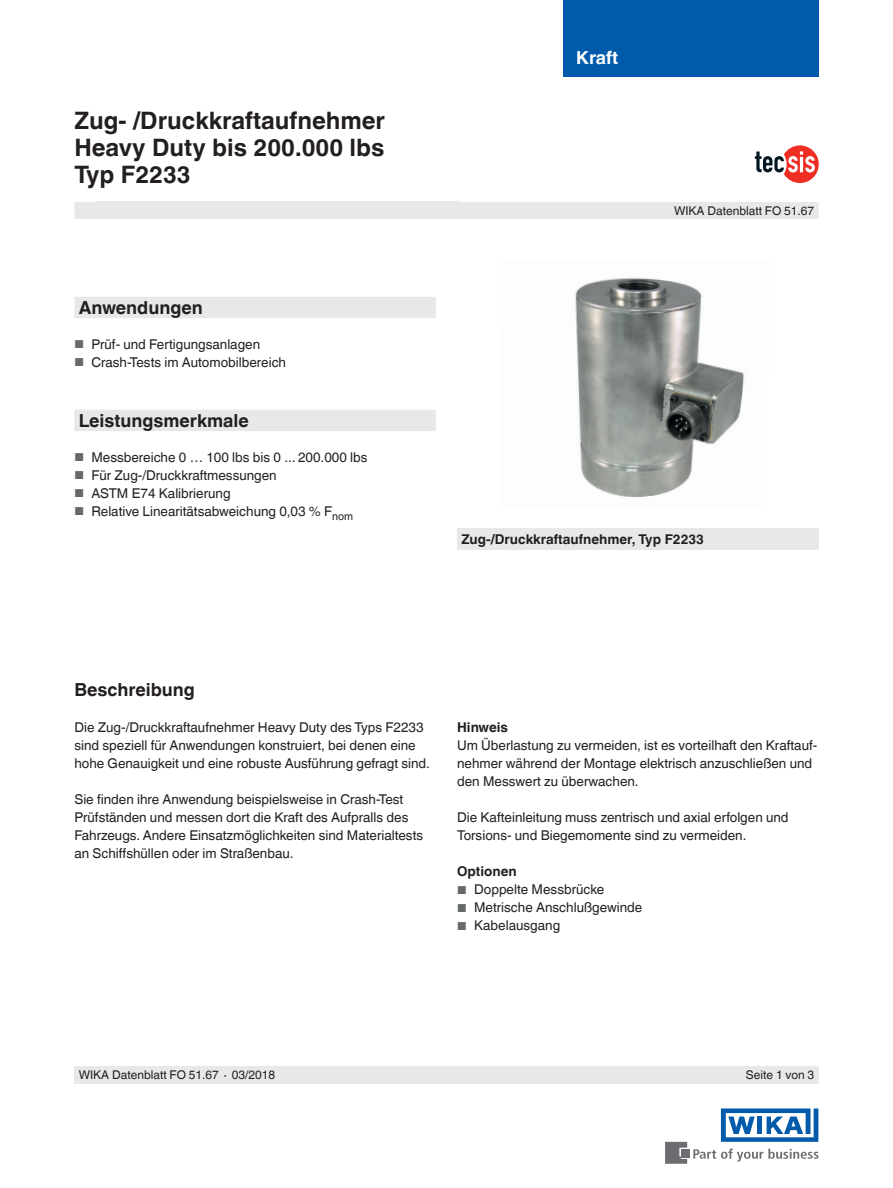
<style>
.page{position:relative;width:893px;height:1188px;background:#fff}
.page>*{position:absolute;margin:0;border:0;box-sizing:border-box;transform-origin:0 0}
.t1{font:700 24px/27px "Helvetica World";color:#231f20;text-align:justify}
.t2{font:700 18px "Helvetica World";color:#231f20}
.t3{font:700 18px "Helvetica World";color:#fff}
.t4{font:13.5px/18px "Helvetica World";color:#231f20}
.t5{font:700 13.5px "Helvetica World";color:#231f20}
.t6{font:12px "Helvetica World";color:#231f20}
.s1{font-size:11.55px;color:#666969}
</style>
<div class="page">
<svg style="left:693px;top:1149px;width:126px;height:13px"></svg>
<div style="left:682px;top:1150px;width:8px;height:8px;background:#6c6d70"></div>
<svg style="left:665px;top:1142px;width:22px;height:22px"></svg>
<svg style="left:721px;top:1108px;width:97px;height:34px"></svg>
<div style="left:563px;top:0;width:256px;height:77px;background:#015aaa"></div>
<div style="left:74px;top:202px;width:745px;height:17px;background:#e7e9e8"></div>
<div style="left:96px;top:202px;width:363px;height:17px;background:#e7e9e8"></div>
<div style="left:74px;top:1066px;width:745px;height:18px;background:#e7e9e8"></div>
<svg style="left:755px;top:145px;width:64px;height:38px"></svg>
<img style="left:575px;top:277px;width:170px;height:220px">
<svg style="left:74px;top:297px;width:362px;height:134px"></svg>
<div style="left:457px;top:529px;width:362px;height:21px;background:#e7e9e8"></div>
<h1 class="t1" style="left:74px;top:107px;width:312px">Zug- /Druckkraftaufnehmer Heavy Duty bis 200.000 lbs Typ F2233</h1>
<h2 class="t2" style="left:79px;top:297px;width:126px">Anwendungen</h2>
<p class="t4" style="left:74px;top:336px;width:187px"><span class="s1">■</span> Prüf- und Fertigungsanlagen</p>
<p class="t4" style="left:74px;top:354px;width:213px"><span class="s1">■</span> Crash-Tests im Automobilbereich</p>
<h2 class="t2" style="left:79px;top:410px;width:172px">Leistungsmerkmale</h2>
<p class="t4" style="left:74px;top:448px;width:295px"><span class="s1">■</span> Messbereiche 0 … 100 lbs bis 0 ... 200.000 lbs</p>
<p class="t4" style="left:74px;top:466px;width:204px"><span class="s1">■</span> Für Zug-/Druckkraftmessungen</p>
<p class="t4" style="left:74px;top:484px;width:158px"><span class="s1">■</span> ASTM E74 Kalibrierung</p>
<p class="t4" style="left:74px;top:502px;width:280px"><span class="s1">■</span> Relative Linearitätsabweichung 0,03 % F<sub>nom</sub></p>
<h2 class="t3" style="left:576px;top:47px;width:44px">Kraft</h2>
<p class="t6" style="left:674px;top:204px;width:142px">WIKA Datenblatt FO 51.67</p>
<p class="t5" style="left:461px;top:532px;width:244px">Zug-/Druckkraftaufnehmer, Typ F2233</p>
<h2 class="t2" style="left:74px;top:679px;width:122px">Beschreibung</h2>
<p class="t4" style="left:74px;top:719px;width:357px">Die Zug-/Druckkraftaufnehmer Heavy Duty des Typs F2233 sind speziell für Anwendungen konstruiert, bei denen eine hohe Genauigkeit und eine robuste Ausführung gefragt sind.</p>
<p class="t4" style="left:74px;top:791px;width:350px">Sie finden ihre Anwendung beispielsweise in Crash-Test Prüfständen und messen dort die Kraft des Aufpralls des Fahrzeugs. Andere Einsatzmöglichkeiten sind Materialtests an Schiffshüllen oder im Straßenbau.</p>
<p class="t5" style="left:457px;top:720px;width:52px">Hinweis</p>
<p class="t4" style="left:457px;top:737px;width:362px">Um Überlastung zu vermeiden, ist es vorteilhaft den Kraftauf&shy;nehmer während der Montage elektrisch anzuschließen und den Messwert zu überwachen.</p>
<p class="t4" style="left:457px;top:809px;width:333px">Die Kafteinleitung muss zentrisch und axial erfolgen und<br>Torsions- und Biegemomente sind zu vermeiden.</p>
<p class="t5" style="left:457px;top:864px;width:61px">Optionen</p>
<p class="t4" style="left:457px;top:881px;width:149px"><span class="s1">■</span> Doppelte Messbrücke</p>
<p class="t4" style="left:457px;top:899px;width:187px"><span class="s1">■</span> Metrische Anschlußgewinde</p>
<p class="t4" style="left:457px;top:917px;width:105px"><span class="s1">■</span> Kabelausgang</p>
<p class="t6" style="left:79px;top:1068px;width:198px">WIKA Datenblatt FO 51.67 ∙ 03/2018</p>
<p class="t6" style="left:746px;top:1068px;width:70px">Seite 1 von 3</p>
</div>
